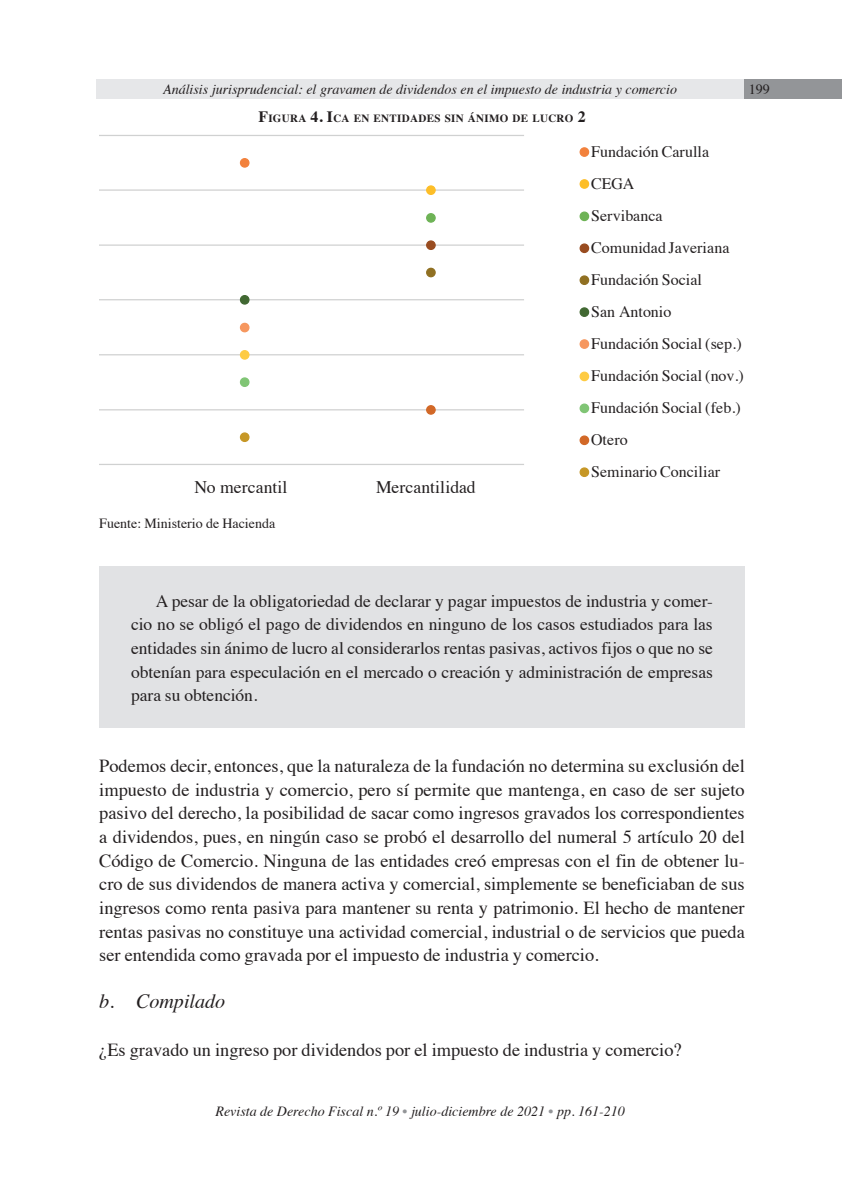
<style>
.page{position:relative;width:844px;height:1191px;background:#fff}
.page>*{position:absolute;margin:0;border:0;box-sizing:border-box;transform-origin:0 0}
.t1{font:italic 20.12px "Times";color:#231f20}
.t2{font:18.38px/23.6px "Times";letter-spacing:-.005em;color:#231f20;text-align:justify}
.t3{font:17.68px "Times";letter-spacing:.005em;color:#231f20}
.t4{font:17.5px/23.6px "Times";letter-spacing:-.005em;color:#231f20;text-align:justify}
.t5{font:15.92px/32px "Times";letter-spacing:.005em;color:#231f20}
.t6{font:italic 14px "Times";color:#231f20}
.t7{font:14px "Times";color:#231f20}
.t8{font:700 11.03px "Times";letter-spacing:.03em;color:#231f20}
.s1{font-size:15.75px}
.s2{font-style:normal;color:#939598}
</style>
<div class="page">
<div style="left:743px;top:79px;width:98px;height:20px;background:#939598"></div>
<div style="left:96px;top:79px;width:647px;height:20px;background:#e6e7e9"></div>
<hr style="left:99px;top:464px;width:425px;height:1px;background:#d0d1d1">
<hr style="left:99px;top:409px;width:425px;height:1px;background:#d0d1d1">
<hr style="left:99px;top:354px;width:425px;height:1px;background:#d0d1d1">
<hr style="left:99px;top:299px;width:425px;height:1px;background:#d0d1d1">
<hr style="left:99px;top:244px;width:425px;height:2px;background:#d0d1d1">
<hr style="left:99px;top:189px;width:425px;height:2px;background:#d0d1d1">
<hr style="left:99px;top:135px;width:425px;height:1px;background:#d0d1d1">
<div style="left:240px;top:159px;width:9px;height:8px;background:#f2813c;border-radius:50%"></div>
<div style="left:240px;top:158px;width:9px;height:10px;border:1px solid #f2813c;border-radius:50%"></div>
<div style="left:426px;top:186px;width:9px;height:8px;background:#fdbe28;border-radius:50%"></div>
<div style="left:426px;top:185px;width:9px;height:10px;border:1px solid #fdbe28;border-radius:50%"></div>
<div style="left:426px;top:214px;width:9px;height:8px;background:#6eb356;border-radius:50%"></div>
<div style="left:426px;top:213px;width:9px;height:10px;border:1px solid #6eb356;border-radius:50%"></div>
<div style="left:426px;top:241px;width:9px;height:8px;background:#994c20;border-radius:50%"></div>
<div style="left:426px;top:240px;width:9px;height:10px;border:1px solid #994c20;border-radius:50%"></div>
<div style="left:426px;top:268px;width:9px;height:9px;background:#907022;border-radius:50%"></div>
<div style="left:426px;top:268px;width:9px;height:9px;border:1px solid #907022;border-radius:50%"></div>
<div style="left:240px;top:296px;width:9px;height:8px;background:#416832;border-radius:50%"></div>
<div style="left:240px;top:295px;width:9px;height:10px;border:1px solid #416832;border-radius:50%"></div>
<div style="left:240px;top:323px;width:9px;height:9px;background:#f6975f;border-radius:50%"></div>
<div style="left:240px;top:323px;width:9px;height:9px;border:1px solid #f6975f;border-radius:50%"></div>
<div style="left:240px;top:351px;width:9px;height:8px;background:#fecb43;border-radius:50%"></div>
<div style="left:240px;top:350px;width:9px;height:10px;border:1px solid #fecb43;border-radius:50%"></div>
<div style="left:240px;top:378px;width:9px;height:8px;background:#80c575;border-radius:50%"></div>
<div style="left:240px;top:377px;width:9px;height:10px;border:1px solid #80c575;border-radius:50%"></div>
<div style="left:426px;top:406px;width:9px;height:8px;background:#d26827;border-radius:50%"></div>
<div style="left:426px;top:405px;width:9px;height:10px;border:1px solid #d26827;border-radius:50%"></div>
<div style="left:240px;top:433px;width:9px;height:8px;background:#c69726;border-radius:50%"></div>
<div style="left:240px;top:432px;width:9px;height:10px;border:1px solid #c69726;border-radius:50%"></div>
<div style="left:580px;top:148px;width:8px;height:8px;background:#f2813c;border-radius:50%"></div>
<div style="left:579px;top:147px;width:10px;height:10px;border:1px solid #f2813c;border-radius:50%"></div>
<div style="left:580px;top:180px;width:8px;height:8px;background:#fdbe28;border-radius:50%"></div>
<div style="left:579px;top:179px;width:10px;height:10px;border:1px solid #fdbe28;border-radius:50%"></div>
<div style="left:580px;top:212px;width:8px;height:8px;background:#6eb356;border-radius:50%"></div>
<div style="left:579px;top:211px;width:10px;height:10px;border:1px solid #6eb356;border-radius:50%"></div>
<div style="left:580px;top:244px;width:8px;height:8px;background:#994c20;border-radius:50%"></div>
<div style="left:579px;top:243px;width:10px;height:10px;border:1px solid #994c20;border-radius:50%"></div>
<div style="left:580px;top:276px;width:8px;height:8px;background:#907022;border-radius:50%"></div>
<div style="left:579px;top:275px;width:10px;height:10px;border:1px solid #907022;border-radius:50%"></div>
<div style="left:580px;top:308px;width:8px;height:8px;background:#416832;border-radius:50%"></div>
<div style="left:579px;top:307px;width:10px;height:10px;border:1px solid #416832;border-radius:50%"></div>
<div style="left:580px;top:340px;width:8px;height:8px;background:#f6975f;border-radius:50%"></div>
<div style="left:579px;top:339px;width:10px;height:10px;border:1px solid #f6975f;border-radius:50%"></div>
<div style="left:580px;top:372px;width:8px;height:8px;background:#fecb43;border-radius:50%"></div>
<div style="left:579px;top:371px;width:10px;height:10px;border:1px solid #fecb43;border-radius:50%"></div>
<div style="left:580px;top:404px;width:8px;height:8px;background:#80c575;border-radius:50%"></div>
<div style="left:579px;top:403px;width:10px;height:10px;border:1px solid #80c575;border-radius:50%"></div>
<div style="left:580px;top:436px;width:8px;height:8px;background:#d26827;border-radius:50%"></div>
<div style="left:579px;top:435px;width:10px;height:10px;border:1px solid #d26827;border-radius:50%"></div>
<div style="left:580px;top:468px;width:8px;height:8px;background:#c69726;border-radius:50%"></div>
<div style="left:579px;top:467px;width:10px;height:10px;border:1px solid #c69726;border-radius:50%"></div>
<div style="left:99px;top:566px;width:645px;height:162px;background:#e1e2e4"></div>
<p class="t6" style="left:163px;top:77px;width:515px">Análisis jurisprudencial: el gravamen de dividendos en el impuesto de industria y comercio</p>
<p class="t8" style="left:258px;top:108px;width:328px"><span class="s1">F</span>IGURA <span class="s1">4. I</span>CA EN ENTIDADES SIN ÁNIMO DE LUCRO <span class="s1">2</span></p>
<p class="t7" style="left:748px;top:77px;width:22px">199</p>
<p class="t3" style="left:194px;top:471px;width:95px">No mercantil</p>
<p class="t3" style="left:376px;top:471px;width:101px">Mercantilidad</p>
<p class="t7" style="left:99px;top:510px;width:177px">Fuente: Ministerio de Hacienda</p>
<p class="t5" style="left:591px;top:134px;width:154px">Fundación Carulla<br>CEGA<br>Servibanca<br>Comunidad Javeriana<br>Fundación Social<br>San Antonio<br>Fundación Social (sep.)<br>Fundación Social (nov.)<br>Fundación Social (feb.)<br>Otero<br>Seminario Conciliar</p>
<p class="t4" style="left:131px;top:587px;width:583px;text-indent:25px">A pesar de la obligatoriedad de declarar y pagar impuestos de industria y comer&shy;cio no se obligó el pago de dividendos en ninguno de los casos estudiados para las entidades sin ánimo de lucro al considerarlos rentas pasivas, activos fijos o que no se obtenían para especulación en el mercado o creación y administración de empresas para su obtención.</p>
<p class="t2" style="left:99px;top:752px;width:647px">Podemos decir, entonces, que la naturaleza de la fundación no determina su exclusión del impuesto de industria y comercio, pero sí permite que mantenga, en caso de ser sujeto pasivo del derecho, la posibilidad de sacar como ingresos gravados los correspondientes a dividendos, pues, en ningún caso se probó el desarrollo del numeral 5 artículo 20 del Código de Comercio. Ninguna de las entidades creó empresas con el fin de obtener lu&shy;cro de sus dividendos de manera activa y comercial, simplemente se beneficiaban de sus ingresos como renta pasiva para mantener su renta y patrimonio. El hecho de mantener rentas pasivas no constituye una actividad comercial, industrial o de servicios que pueda ser entendida como gravada por el impuesto de industria y comercio.</p>
<p class="t1" style="left:99px;top:984px;width:127px">b. Compilado</p>
<p class="t2" style="left:99px;top:1036px;width:583px">¿Es gravado un ingreso por dividendos por el impuesto de industria y comercio?</p>
<p class="t6" style="left:215px;top:1099px;width:410px">Revista de Derecho Fiscal n.º 19 <span class="s2">•</span> julio-diciembre de 2021 <span class="s2">•</span> pp. 161-210</p>
</div>
